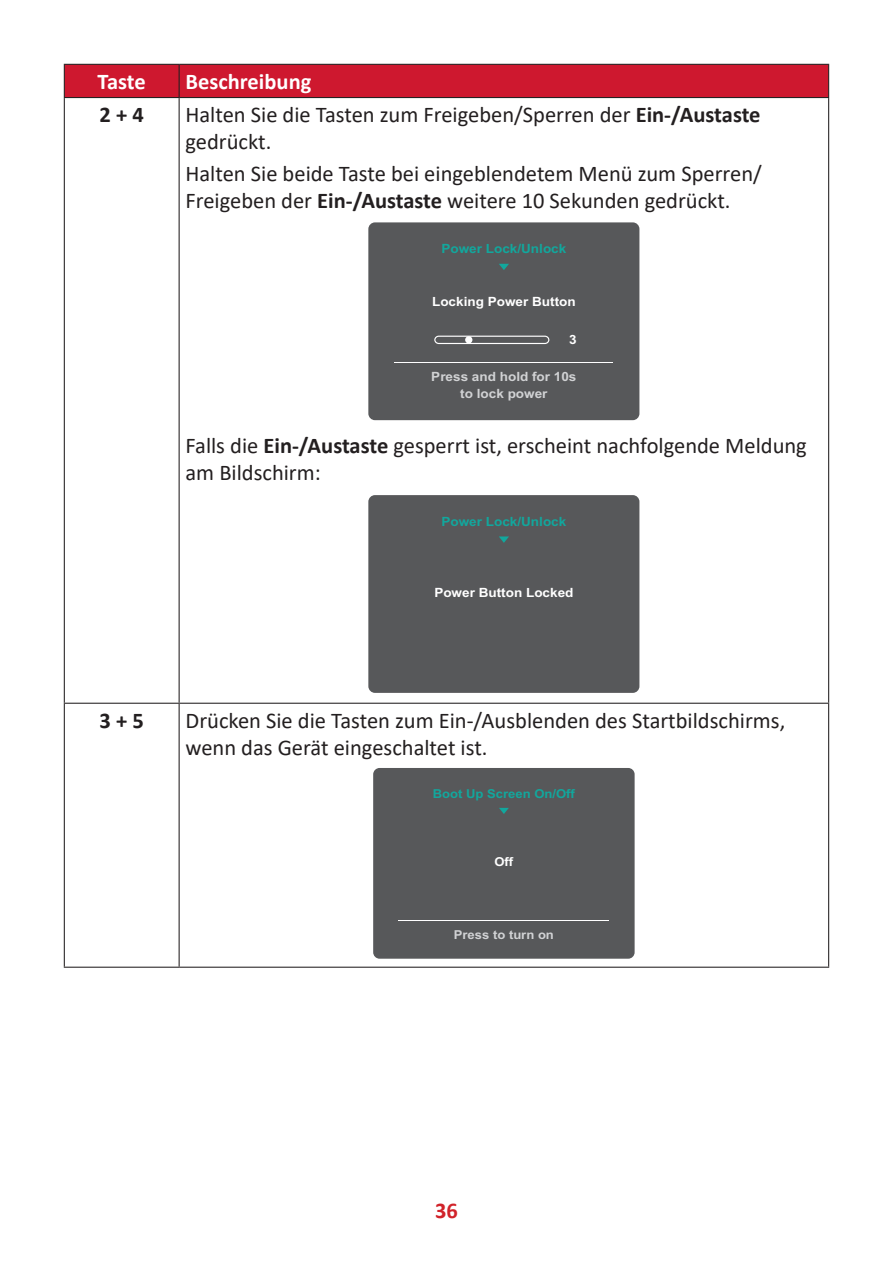
<style>
.page{position:relative;width:893px;height:1263px;background:#fff}
.page>*{position:absolute;margin:0;border:0;box-sizing:border-box;transform-origin:0 0}
.t1{font:22.5px/27px "Calibri";color:#231f20}
.t2{font:700 22.5px "Calibri";color:#fff}
.t3{font:700 22.5px "Calibri";color:#231f20}
.t4{font:700 22.5px "Calibri";color:#d1232a}
.t5{font:700 12.75px "Arial";color:#fff;scale:1.06 1}
.t6{font:700 12.75px "Arial";color:#12a79d;scale:1.06 1}
.t7{font:700 12.75px/17.5px "Arial";color:#d1d2d4;text-align:center;scale:1.06 1}
.t8{font:700 12.3px "Arial";color:#12a79d;scale:1.06 1}
.t9{font:700 12.3px "Arial";color:#d1d2d4;scale:1.06 1}
.t10{font:700 12.3px "Arial";color:#fff;scale:1.06 1}
.s1{font-weight:700}
</style>
<div class="page">
<div style="left:65px;top:65px;width:763px;height:32px;background:#ce182f"></div>
<hr style="left:64px;top:64px;width:115px;height:1px;background:#231f20">
<hr style="left:64px;top:65px;width:1px;height:32px;background:#231f20">
<hr style="left:179px;top:64px;width:650px;height:1px;background:#231f20">
<hr style="left:179px;top:65px;width:1px;height:32px;background:#231f20">
<hr style="left:828px;top:65px;width:1px;height:32px;background:#231f20">
<hr style="left:64px;top:97px;width:115px;height:1px;background:#231f20">
<hr style="left:64px;top:98px;width:1px;height:605px;background:#231f20">
<hr style="left:179px;top:97px;width:650px;height:1px;background:#231f20">
<hr style="left:179px;top:98px;width:1px;height:605px;background:#231f20">
<hr style="left:828px;top:98px;width:1px;height:605px;background:#231f20">
<hr style="left:64px;top:703px;width:115px;height:1px;background:#231f20">
<hr style="left:64px;top:704px;width:1px;height:263px;background:#231f20">
<hr style="left:179px;top:703px;width:650px;height:1px;background:#231f20">
<hr style="left:179px;top:704px;width:1px;height:263px;background:#231f20">
<hr style="left:828px;top:704px;width:1px;height:263px;background:#231f20">
<hr style="left:64px;top:967px;width:115px;height:1px;background:#231f20">
<hr style="left:179px;top:967px;width:650px;height:1px;background:#231f20">
<div style="left:368px;top:222px;width:271px;height:198px;background:#57585a;border-radius:7px"></div>
<hr style="left:395px;top:362px;width:218px;height:1px;background:#fff">
<div style="left:434px;top:336px;width:115px;height:8px;border:1px solid #fff;border-radius:4px"></div>
<div style="left:465px;top:336px;width:7px;height:7px;background:#fff;border-radius:50%"></div>
<svg style="left:499px;top:264px;width:10px;height:6px"></svg>
<div style="left:368px;top:495px;width:271px;height:198px;background:#57585a;border-radius:7px"></div>
<svg style="left:499px;top:536px;width:10px;height:7px"></svg>
<div style="left:373px;top:768px;width:262px;height:191px;background:#57585a;border-radius:6px"></div>
<hr style="left:398px;top:921px;width:211px;height:1px;background:#fff">
<svg style="left:499px;top:808px;width:10px;height:6px"></svg>
<p class="t2" style="left:98px;top:66px;width:50px">Taste</p>
<p class="t2" style="left:185px;top:66px;width:127px">Beschreibung</p>
<p class="t3" style="left:100px;top:99px;width:46px">2 + 4</p>
<p class="t1" style="left:185px;top:101px;width:577px">Halten Sie die Tasten zum Freigeben/Sperren der <span class="s1">Ein-/Austaste </span>gedrückt.</p>
<p class="t1" style="left:185px;top:159px;width:578px">Halten Sie beide Taste bei eingeblendetem Menü zum Sperren/<br>Freigeben der <span class="s1">Ein-/Austaste</span> weitere 10 Sekunden gedrückt.</p>
<p class="t6" style="left:441px;top:240px;width:119px">Power Lock/Unlock</p>
<p class="t5" style="left:432px;top:293px;width:137px">Locking Power Button</p>
<p class="t5" style="left:569px;top:331px;width:9px">3</p>
<p class="t7" style="left:431px;top:368px;width:138px">Press and hold for 10s to lock power</p>
<p class="t1" style="left:185px;top:432px;width:623px">Falls die <span class="s1">Ein-/Austaste</span> gesperrt ist, erscheint nachfolgende Meldung am Bildschirm:</p>
<p class="t6" style="left:441px;top:513px;width:119px">Power Lock/Unlock</p>
<p class="t5" style="left:434px;top:583px;width:133px">Power Button Locked</p>
<p class="t3" style="left:100px;top:704px;width:46px">3 + 5</p>
<p class="t1" style="left:186px;top:706px;width:601px">Drücken Sie die Tasten zum Ein-/Ausblenden des Startbildschirms, wenn das Gerät eingeschaltet ist.</p>
<p class="t8" style="left:433px;top:785px;width:136px">Boot Up Screen On/Off</p>
<p class="t10" style="left:494px;top:853px;width:19px">Off</p>
<p class="t9" style="left:454px;top:926px;width:96px">Press to turn on</p>
<p class="t4" style="left:435px;top:1194px;width:24px">36</p>
</div>
